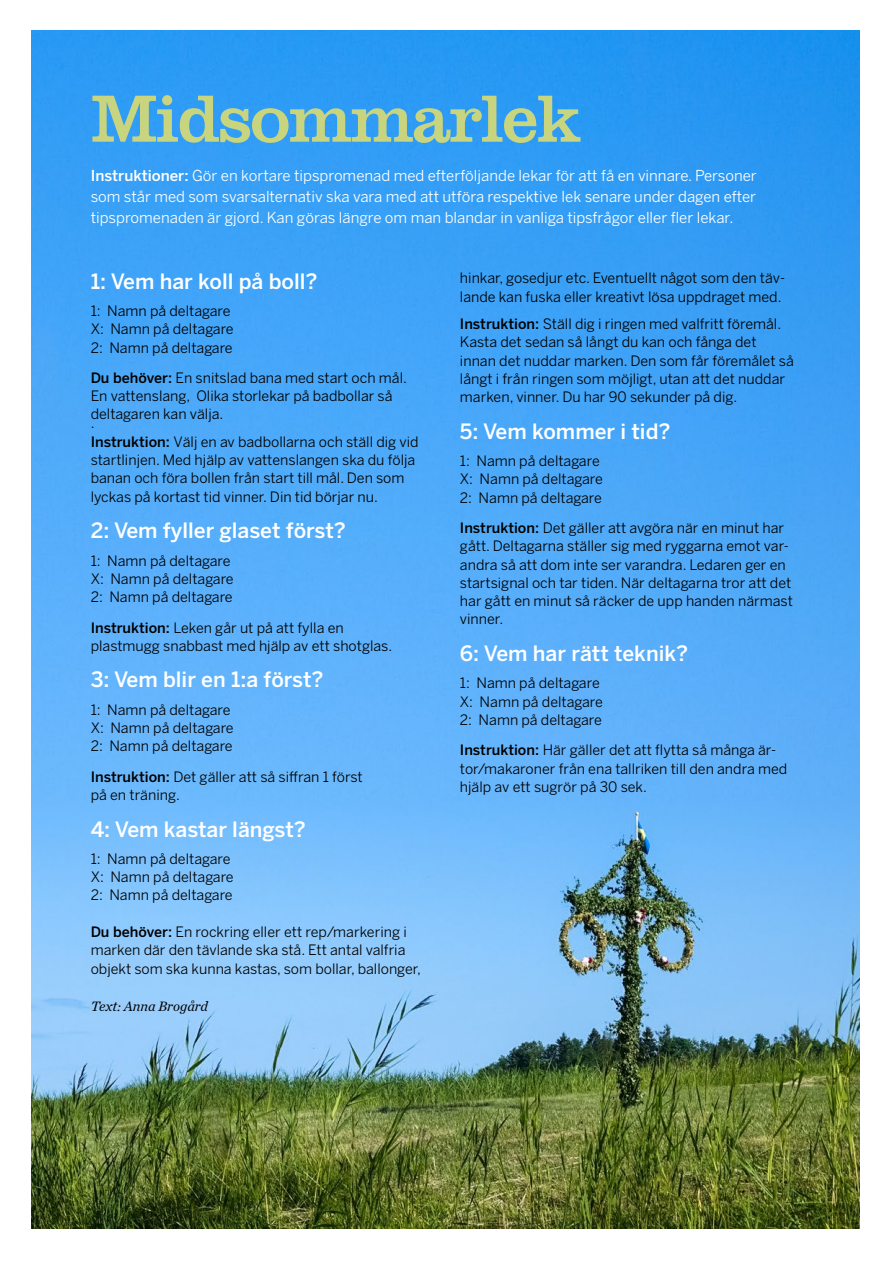
<style>
.page{position:relative;width:893px;height:1263px;background:#fff}
.page>*{position:absolute;margin:0;border:0;box-sizing:border-box;transform-origin:0 0}
.t1{font:69px "Clarendon URW";letter-spacing:-.03em;color:#c8d47e}
.t2{font:500 21px "Benton Sans";color:#fff}
.t3{font:15px/21px "Benton Sans";color:#fff;text-align:justify}
.t4{font:14.25px/18.3px "Benton Sans";color:#000}
.t5{font:italic 14.25px "Chronicle Text G1";color:#000}
.s1{font-weight:500}
</style>
<div class="page">
<img style="left:32px;top:31px;width:827px;height:1198px">
<h1 class="t1" style="left:91px;top:67px;width:491px">Midsommarlek</h1>
<p class="t3" style="left:91px;top:165px;width:668px"><span class="s1">Instruktioner:</span> Gör en kortare tipspromenad med efterföljande lekar för att få en vinnare. Personer som står med som svarsalternativ ska vara med att utföra respektive lek senare under dagen efter tipspromenaden är gjord. Kan göras längre om man blandar in vanliga tipsfrågor eller fler lekar.</p>
<h2 class="t2" style="left:91px;top:269px;width:228px">1: Vem har koll på boll?</h2>
<p class="t4" style="left:91px;top:301px;width:145px">1: Namn på deltagare<br>X: Namn på deltagare<br>2: Namn på deltagare</p>
<p class="t4" style="left:91px;top:368px;width:318px"><span class="s1">Du behöver:</span> En snitslad bana med start och mål.<br>En vattenslang, Olika storlekar på badbollar så deltagaren kan välja.</p>
<p class="t4" style="left:91px;top:414px;width:329px">.<br><span class="s1">Instruktion:</span> Välj en av badbollarna och ställ dig vid startlinjen. Med hjälp av vattenslangen ska du följa banan och föra bollen från start till mål. Den som lyckas på kortast tid vinner. Din tid börjar nu.</p>
<h2 class="t2" style="left:91px;top:518px;width:257px">2: Vem fyller glaset först?</h2>
<p class="t4" style="left:91px;top:551px;width:145px">1: Namn på deltagare<br>X: Namn på deltagare<br>2: Namn på deltagare</p>
<p class="t4" style="left:91px;top:618px;width:303px"><span class="s1">Instruktion:</span> Leken går ut på att fylla en plastmugg snabbast med hjälp av ett shotglas.</p>
<h2 class="t2" style="left:91px;top:667px;width:234px">3: Vem blir en 1:a först?</h2>
<p class="t4" style="left:91px;top:700px;width:145px">1: Namn på deltagare<br>X: Namn på deltagare<br>2: Namn på deltagare</p>
<p class="t4" style="left:91px;top:767px;width:274px"><span class="s1">Instruktion:</span> Det gäller att så siffran 1 först på en träning.</p>
<h2 class="t2" style="left:91px;top:816px;width:217px">4: Vem kastar längst?</h2>
<p class="t4" style="left:91px;top:849px;width:145px">1: Namn på deltagare<br>X: Namn på deltagare<br>2: Namn på deltagare</p>
<p class="t4" style="left:91px;top:922px;width:332px"><span class="s1">Du behöver:</span> En rockring eller ett rep/markering i marken där den tävlande ska stå. Ett antal valfria objekt som ska kunna kastas, som bollar, ballonger,</p>
<p class="t5" style="left:91px;top:995px;width:119px">Text: Anna Brogård</p>
<p class="t4" style="left:460px;top:269px;width:327px">hinkar, gosedjur etc. Eventuellt något som den täv&shy;lande kan fuska eller kreativt lösa uppdraget med.</p>
<p class="t4" style="left:460px;top:314px;width:335px"><span class="s1">Instruktion:</span> Ställ dig i ringen med valfritt föremål.<br>Kasta det sedan så långt du kan och fånga det innan det nuddar marken. Den som får föremålet så långt i från ringen som möjligt, utan att det nuddar marken, vinner. Du har 90 sekunder på dig.</p>
<h2 class="t2" style="left:460px;top:419px;width:212px">5: Vem kommer i tid?</h2>
<p class="t4" style="left:460px;top:452px;width:145px">1: Namn på deltagare<br>X: Namn på deltagare<br>2: Namn på deltagare</p>
<p class="t4" style="left:460px;top:518px;width:334px"><span class="s1">Instruktion:</span> Det gäller att avgöra när en minut har gått. Deltagarna ställer sig med ryggarna emot var&shy;andra så att dom inte ser varandra. Ledaren ger en startsignal och tar tiden. När deltagarna tror att det har gått en minut så räcker de upp handen närmast vinner.</p>
<h2 class="t2" style="left:460px;top:641px;width:230px">6: Vem har rätt teknik?</h2>
<p class="t4" style="left:460px;top:674px;width:145px">1: Namn på deltagare<br>X: Namn på deltagare<br>2: Namn på deltagare</p>
<p class="t4" style="left:460px;top:741px;width:329px"><span class="s1">Instruktion:</span> Här gäller det att flytta så många är&shy;tor/makaroner från ena tallriken till den andra med hjälp av ett sugrör på 30 sek.</p>
</div>
